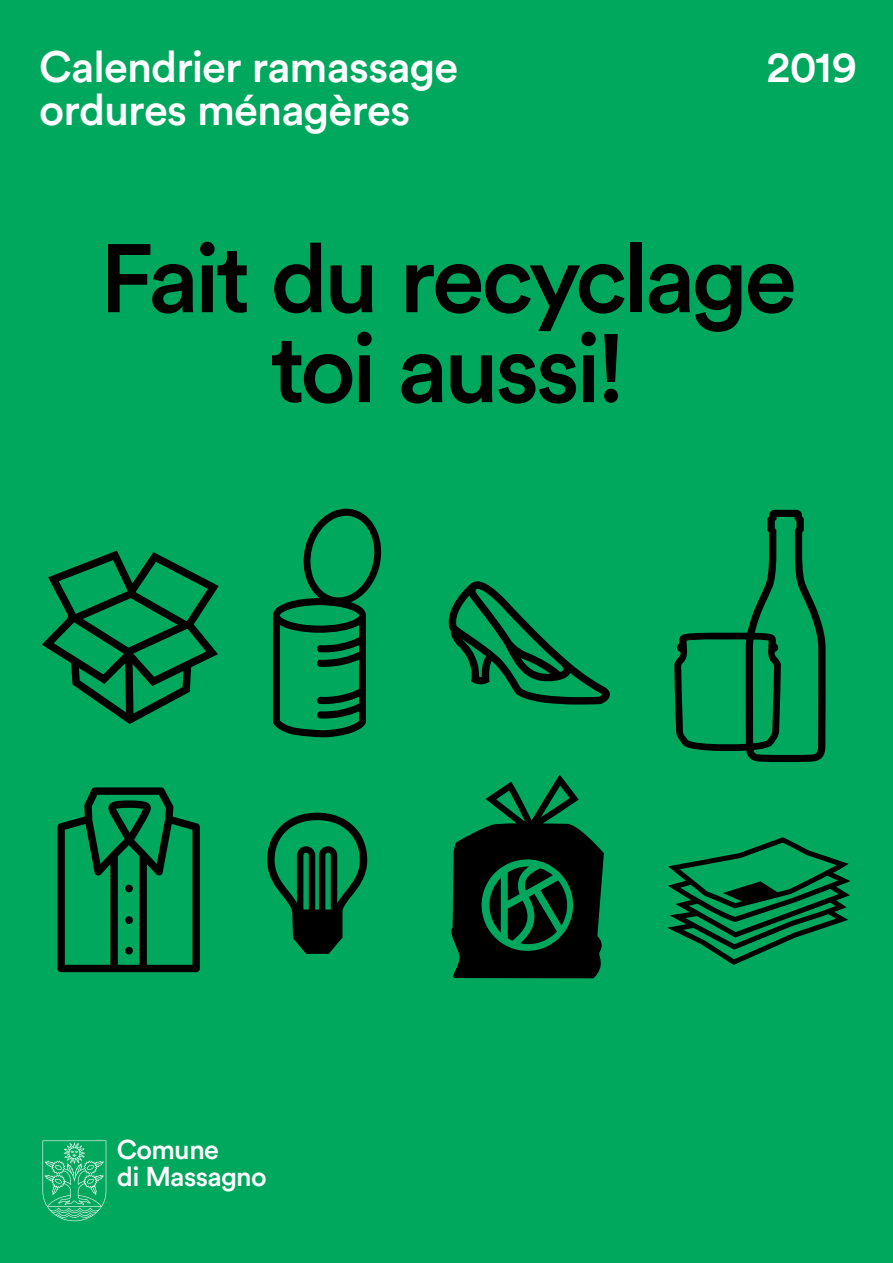
<style>
.page{position:relative;width:893px;height:1263px;background:#00a85d}
.page>*{position:absolute;margin:0;border:0;box-sizing:border-box;transform-origin:0 0}
.t1{font:500 96px/90px "Circular Std";letter-spacing:-.045em;color:#000;text-align:center}
.t2{font:500 43.5px "Circular Std";letter-spacing:-.02em;color:#fff}
.t3{font:500 27px/27px "Circular Std";letter-spacing:-.02em;color:#fff}
</style>
<div class="page">
<svg style="left:42px;top:550px;width:177px;height:174px"></svg>
<svg style="left:273px;top:509px;width:109px;height:228px"></svg>
<svg style="left:448px;top:581px;width:162px;height:123px"></svg>
<svg style="left:674px;top:510px;width:152px;height:252px"></svg>
<svg style="left:57px;top:787px;width:143px;height:185px"></svg>
<svg style="left:451px;top:775px;width:153px;height:203px"></svg>
<svg style="left:667px;top:837px;width:183px;height:128px"></svg>
<svg style="left:267px;top:813px;width:100px;height:141px"></svg>
<div style="left:125px;top:885px;width:8px;height:7px;background:#000;border-radius:50%"></div>
<div style="left:125px;top:916px;width:8px;height:8px;background:#000;border-radius:50%"></div>
<div style="left:125px;top:947px;width:8px;height:7px;background:#000;border-radius:50%"></div>
<svg style="left:43px;top:1140px;width:63px;height:81px"></svg>
<p class="t2" style="left:39px;top:39px;width:421px">Calendrier ramassage</p>
<p class="t2" style="left:767px;top:39px;width:92px">2019</p>
<p class="t2" style="left:39px;top:83px;width:372px">ordures ménagères</p>
<h1 class="t1" style="left:100px;top:232px;width:699px">Fait du recyclage toi aussi!</h1>
<p class="t3" style="left:117px;top:1136px;width:151px">Comune<br>di Massagno</p>
</div>
